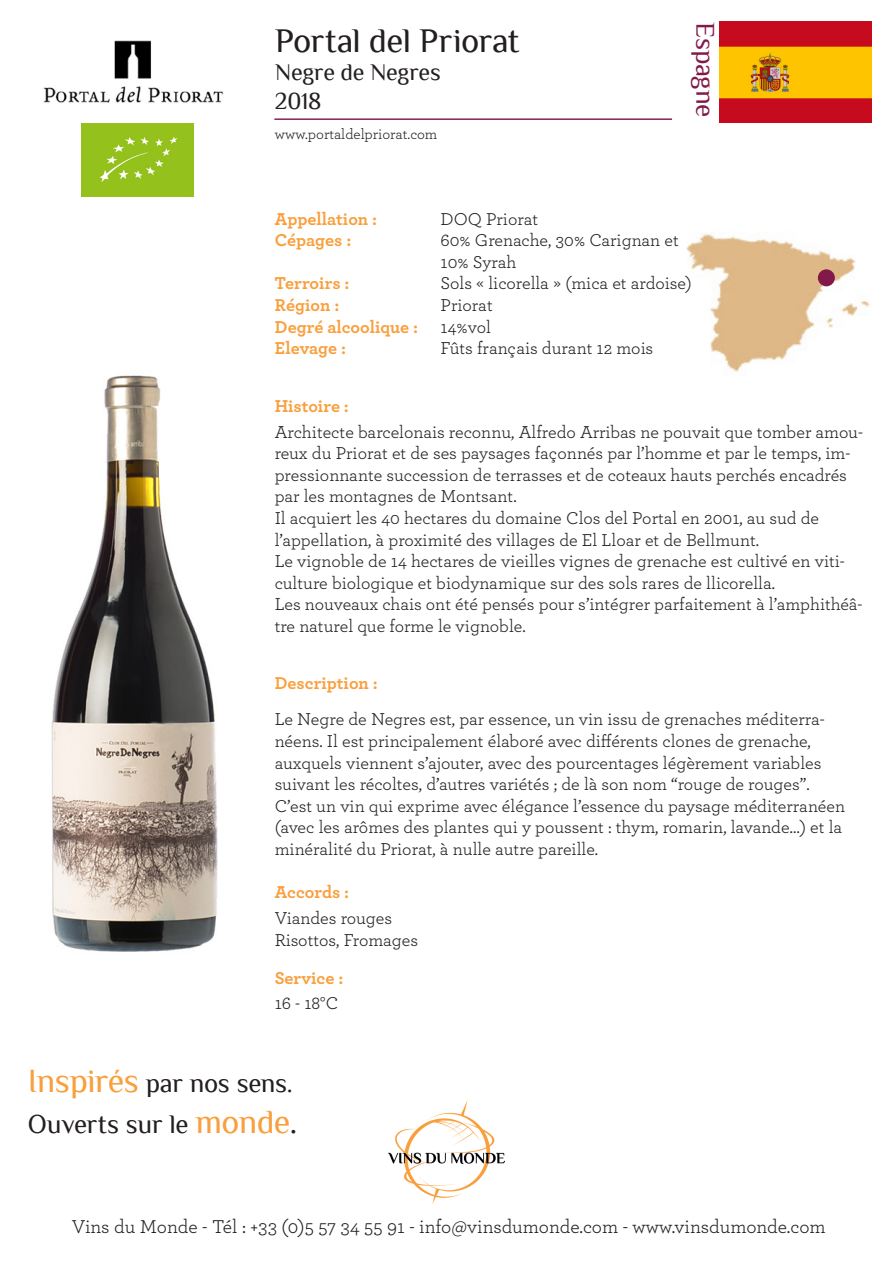
<style>
.page{position:relative;width:893px;height:1263px;background:#fff}
.page>*{position:absolute;margin:0;border:0;box-sizing:border-box;transform-origin:0 0}
.t1{font:34.5px "Philosopher";letter-spacing:-.015em;color:#231f20}
.t2{font:27px "Philosopher";letter-spacing:-.01em;color:#82194a}
.t3{font:26.85px/40.7px "Philosopher";letter-spacing:-.015em;color:#231f20}
.t4{font:24px "Philosopher";letter-spacing:-.015em;color:#231f20}
.t5{font:19.5px "Archer";color:#231f20}
.t6{font:18px/21.6px "Archer";color:#231f20}
.t7{font:700 18px/21.6px "Archer";color:#f99f3c}
.t8{font:15px "Archer";color:#231f20}
.s1{font-size:33.9px;color:#f99f3c}
.s2{font-size:33.9px}
</style>
<div class="page">
<img style="left:388px;top:1101px;width:117px;height:102px">
<img style="left:51px;top:375px;width:167px;height:577px">
<img style="left:686px;top:234px;width:184px;height:138px">
<hr style="left:274px;top:119px;width:398px;height:1px;background:#82194a">
<img style="left:719px;top:22px;width:152px;height:101px">
<img style="left:43px;top:40px;width:181px;height:63px">
<img style="left:82px;top:123px;width:111px;height:74px">
<div style="left:818px;top:269px;width:17px;height:17px;background:#82194a;border-radius:50%"></div>
<p class="t1" style="left:275px;top:22px;width:246px">Portal del Priorat</p>
<p class="t4" style="left:275px;top:60px;width:167px">Negre de Negres</p>
<p class="t4" style="left:275px;top:89px;width:48px">2018</p>
<p class="t8" style="left:275px;top:124px;width:164px">www.portaldelpriorat.com</p>
<p class="t2" style="left:720px;top:22px;width:97px;rotate:90deg">Espagne</p>
<p class="t7" style="left:275px;top:207px;width:104px">Appellation :<br>Cépages :</p>
<p class="t7" style="left:275px;top:271px;width:76px">Terroirs :</p>
<p class="t7" style="left:275px;top:293px;width:66px">Région :</p>
<p class="t7" style="left:275px;top:315px;width:145px">Degré alcoolique :</p>
<p class="t7" style="left:275px;top:336px;width:73px">Elevage :</p>
<p class="t7" style="left:275px;top:394px;width:76px">Histoire :</p>
<p class="t6" style="left:441px;top:207px;width:99px">DOQ Priorat</p>
<p class="t6" style="left:441px;top:229px;width:240px">60% Grenache, 30% Carignan et<br>10% Syrah</p>
<p class="t6" style="left:441px;top:272px;width:253px">Sols « licorella » (mica et ardoise)</p>
<p class="t6" style="left:441px;top:293px;width:54px">Priorat</p>
<p class="t6" style="left:441px;top:315px;width:52px">14%vol</p>
<p class="t6" style="left:441px;top:337px;width:214px">Fûts français durant 12 mois</p>
<p class="t6" style="left:275px;top:420px;width:590px">Architecte barcelonais reconnu, Alfredo Arribas ne pouvait que tomber amou&shy;reux du Priorat et de ses paysages façonnés par l’homme et par le temps, im&shy;pressionnante succession de terrasses et de coteaux hauts perchés encadrés par les montagnes de Montsant.</p>
<p class="t6" style="left:275px;top:506px;width:546px">Il acquiert les 40 hectares du domaine Clos del Portal en 2001, au sud de</p>
<p class="t6" style="left:275px;top:528px;width:486px">l’appellation, à proximité des villages de El Lloar et de Bellmunt.</p>
<p class="t6" style="left:275px;top:549px;width:572px">Le vignoble de 14 hectares de vieilles vignes de grenache est cultivé en viti&shy;culture biologique et biodynamique sur des sols rares de llicorella.</p>
<p class="t6" style="left:275px;top:593px;width:589px">Les nouveaux chais ont été pensés pour s’intégrer parfaitement à l’amphithéâ&shy;tre naturel que forme le vignoble.</p>
<p class="t7" style="left:275px;top:671px;width:105px">Description :</p>
<p class="t6" style="left:275px;top:708px;width:551px">Le Negre de Negres est, par essence, un vin issu de grenaches méditerra&shy;néens. Il est principalement élaboré avec différents clones de grenache,</p>
<p class="t6" style="left:275px;top:751px;width:548px">auxquels viennent s’ajouter, avec des pourcentages légèrement variables</p>
<p class="t6" style="left:275px;top:772px;width:537px">suivant les récoltes, d’autres variétés ; de là son nom “rouge de rouges”.</p>
<p class="t6" style="left:275px;top:794px;width:572px">C’est un vin qui exprime avec élégance l’essence du paysage méditerranéen (avec les arômes des plantes qui y poussent : thym, romarin, lavande…) et la minéralité du Priorat, à nulle autre pareille.</p>
<p class="t7" style="left:275px;top:880px;width:76px">Accords :</p>
<p class="t6" style="left:275px;top:906px;width:119px">Viandes rouges</p>
<p class="t6" style="left:275px;top:928px;width:145px">Risottos, Fromages</p>
<p class="t7" style="left:275px;top:966px;width:70px">Service :</p>
<p class="t6" style="left:275px;top:991px;width:65px">16 - 18°C</p>
<h3 class="t3" style="left:28px;top:1063px;width:271px"><span class="s1">Inspirés</span> par nos sens.<br>Ouverts sur le <span class="s1">monde</span><span class="s2">.</span></h3>
<p class="t5" style="left:72px;top:1213px;width:755px">Vins du Monde - Tél : +33 (0)5 57 34 55 91 - info@vinsdumonde.com - www.vinsdumonde.com</p>
</div>
